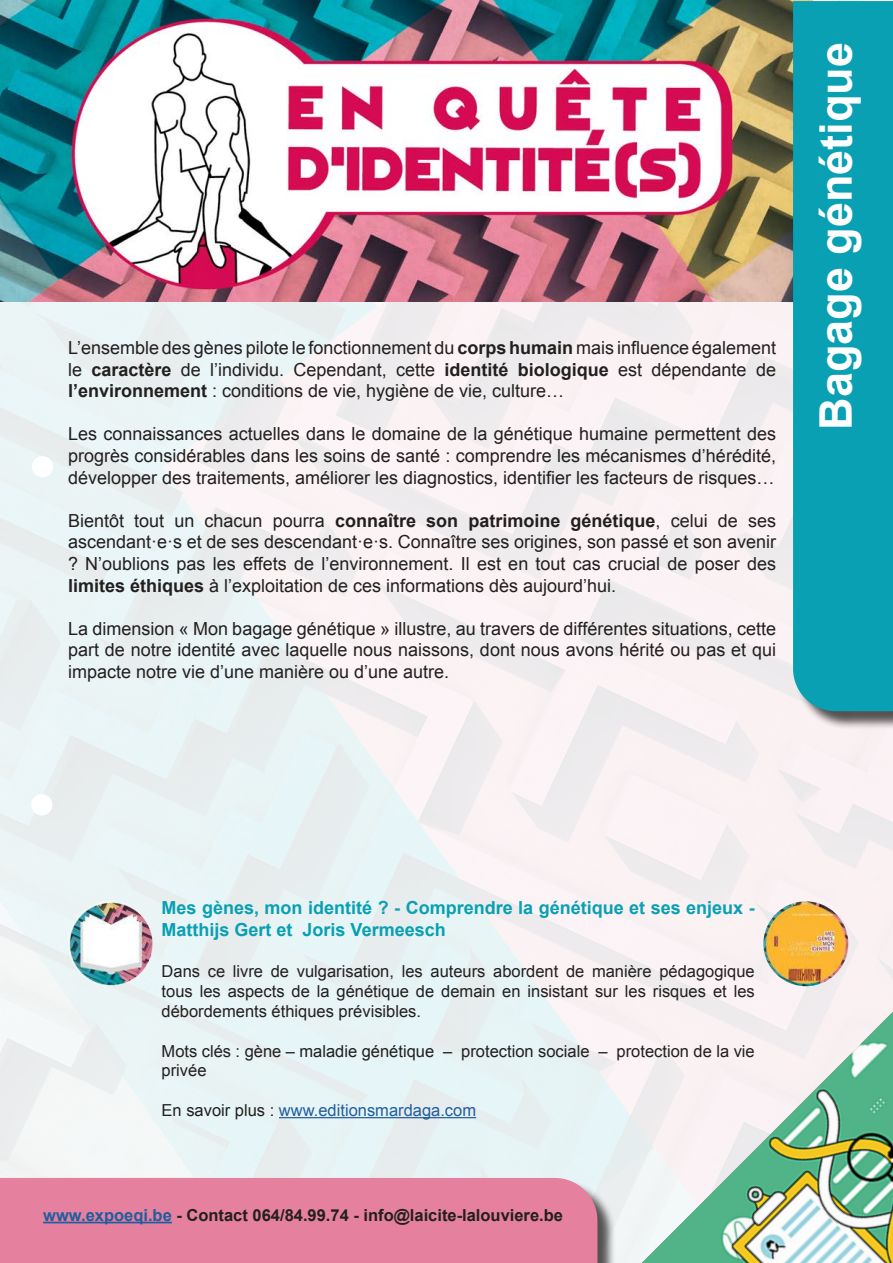
<style>
.page{position:relative;width:893px;height:1263px;background:#fff}
.page>*{position:absolute;margin:0;border:0;box-sizing:border-box;transform-origin:0 0}
.t1{font:700 45px "Arial";color:#fff}
.t2{font:18px/21.6px "Arial";color:#221f1f;text-align:justify}
.t3{font:700 18px/21.6px "Arial";color:#08a0b2}
.t4{font:16.5px/19.8px "Arial";color:#221f1f;text-align:justify}
.t5{font:700 16.5px "Arial";color:#221f1f}
.t6{font:16.5px "Arial";color:#205d9e}
.s1{font-weight:700}
.s2{color:#221f1f}
.s3{color:#205d9e}
</style>
<div class="page">
<img style="left:642px;top:1012px;width:251px;height:251px">
<img style="left:0;top:0;width:812px;height:302px">
<div style="left:795px;top:3px;width:98px;height:727px;background:#221f1f;opacity:.75"></div>
<div style="left:793px;top:1px;width:100px;height:710px;background:#08a0b2"></div>
<img style="left:68px;top:901px;width:85px;height:85px;border-radius:43px">
<img style="left:763px;top:901px;width:85px;height:85px;border-radius:41px">
<hr style="left:279px;top:1117px;width:197px;height:1px;background:#205d9e">
<div style="left:2px;top:1180px;width:614px;height:83px;background:#221f1f;opacity:.75"></div>
<div style="left:0;top:1178px;width:597px;height:85px;background:#e5819e"></div>
<hr style="left:43px;top:1222px;width:129px;height:1px;background:#205d9e">
<p class="t2" style="left:68px;top:339px;width:709px">L’ensemble des gènes pilote le fonctionnement du <span class="s1">corps humain</span> mais influence également le <span class="s1">caractère</span> de l’individu. Cependant, cette <span class="s1">identité biologique</span> est dépendante de <span class="s1">l’environnement</span> : conditions de vie, hygiène de vie, culture…</p>
<p class="t2" style="left:68px;top:423px;width:709px">Les connaissances actuelles dans le domaine de la génétique humaine permettent des progrès considérables dans les soins de santé : comprendre les mécanismes d’hérédité, développer des traitements, améliorer les diagnostics, identifier les facteurs de risques…</p>
<p class="t2" style="left:68px;top:511px;width:709px">Bientôt tout un chacun pourra <span class="s1">connaître son patrimoine génétique</span>, celui de ses ascendant·e·s et de ses descendant·e·s. Connaître ses origines, son passé et son avenir ? N’oublions pas les effets de l’environnement. Il est en tout cas crucial de poser des <span class="s1">limites éthiques</span> à l’exploitation de ces informations dès aujourd’hui.</p>
<p class="t2" style="left:68px;top:618px;width:709px">La dimension « Mon bagage génétique » illustre, au travers de différentes situations, cette part de notre identité avec laquelle nous naissons, dont nous avons hérité ou pas et qui impacte notre vie d’une manière ou d’une autre.</p>
<h1 class="t1" style="left:819px;top:430px;width:389px;rotate:-90deg">Bagage génétique</h1>
<p class="t3" style="left:162px;top:899px;width:595px">Mes gènes, mon identité ? - Comprendre la génétique et ses enjeux -<br>Matthijs Gert et Joris Vermeesch</p>
<p class="t4" style="left:162px;top:962px;width:595px">Dans ce livre de vulgarisation, les auteurs abordent de manière pédagogique tous les aspects de la génétique de demain en insistant sur les risques et les débordements éthiques prévisibles.</p>
<p class="t4" style="left:162px;top:1041px;width:595px">Mots clés : gène – maladie génétique – protection sociale – protection de la vie privée</p>
<p class="t6" style="left:162px;top:1104px;width:316px"><span class="s2">En savoir plus :</span> www.editionsmardaga.com</p>
<p class="t5" style="left:43px;top:1209px;width:521px"><span class="s3">www.expoeqi.be</span> - Contact 064/84.99.74 - info@laicite-lalouviere.be</p>
</div>
